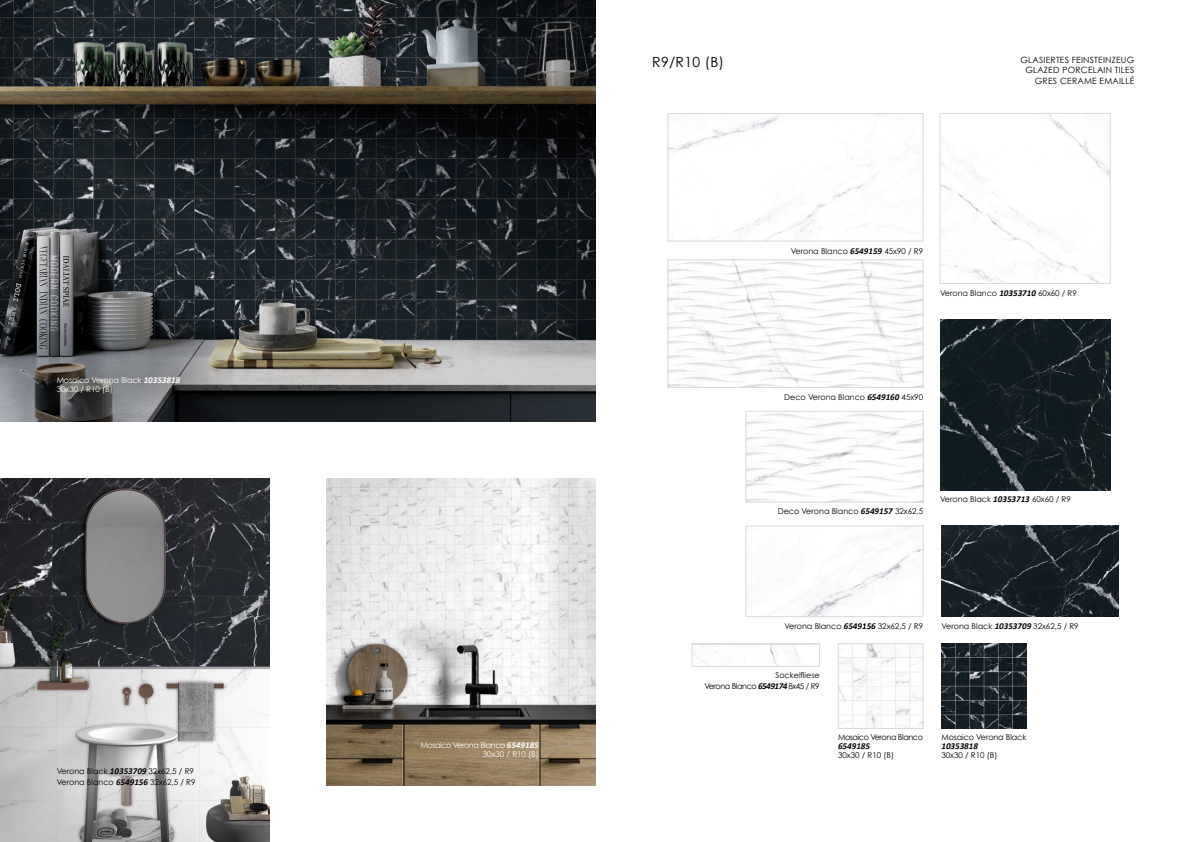
<style>
.page{position:relative;width:1191px;height:842px;background:#fff}
.page>*{position:absolute;margin:0;border:0;box-sizing:border-box;transform-origin:0 0}
.t1{font:14px "Century Gothic";color:#000}
.t2{font:italic 700 9px "Calibri";color:#000}
.t3{font:8.6px/10.3px "Century Gothic";letter-spacing:.025em;color:#000;text-align:right}
.t4{font:8px/10.8px "Century Gothic";color:#000}
.t5{font:8px/10.8px "Century Gothic";letter-spacing:-.05em;color:#000;text-align:right}
.t6{font:8px/9px "Century Gothic";letter-spacing:-.01em;color:#fff}
.t7{font:8px/9px "Century Gothic";letter-spacing:-.05em;color:#fff;text-align:right}
.s1{font-family:"Calibri";font-weight:700;font-style:italic;font-size:9px}
</style>
<div class="page">
<img style="left:0;top:0;width:595px;height:421px">
<div style="left:0;top:306px;width:251px;height:115px;background:#000;opacity:.5"></div>
<img style="left:326px;top:478px;width:269px;height:307px">
<img style="left:940px;top:320px;width:170px;height:170px">
<img style="left:769px;top:528px;width:152px;height:87px">
<div style="left:746px;top:526px;width:177px;height:91px;border:1px solid #dadada"></div>
<img style="left:748px;top:413px;width:173px;height:87px">
<div style="left:746px;top:411px;width:177px;height:91px;border:1px solid #dadada"></div>
<img style="left:941px;top:526px;width:177px;height:91px">
<img style="left:670px;top:262px;width:251px;height:124px">
<div style="left:668px;top:260px;width:255px;height:128px;border:1px solid #dadada"></div>
<img style="left:670px;top:116px;width:250px;height:123px">
<div style="left:668px;top:113px;width:255px;height:128px;border:1px solid #dadada"></div>
<img style="left:695px;top:645px;width:104px;height:19px">
<div style="left:692px;top:643px;width:127px;height:23px;border:1px solid #dadada"></div>
<img style="left:942px;top:115px;width:166px;height:167px">
<div style="left:940px;top:113px;width:170px;height:171px;border:1px solid #dadada"></div>
<img style="left:941px;top:643px;width:85px;height:86px">
<img style="left:840px;top:645px;width:81px;height:82px">
<div style="left:838px;top:643px;width:85px;height:86px;border:1px solid #dadada"></div>
<img style="left:0;top:478px;width:269px;height:364px">
<div style="left:0;top:698px;width:266px;height:144px;background:#fff;opacity:.7"></div>
<p class="t6" style="left:57px;top:375px;width:125px">Mosaico Verona Black <span class="s1">10353818<br></span>30x30 / R10 (B)</p>
<p class="t4" style="left:57px;top:766px;width:140px">Verona Black <span class="s1">10353709</span> 32x62,5 / R9<br>Verona Blanco <span class="s1">6549156</span> 32x62,5 / R9</p>
<p class="t7" style="left:420px;top:740px;width:120px">Mosaico Verona Blanco <span class="s1">6549185<br></span>30x30 / R10 (B)</p>
<h1 class="t1" style="left:652px;top:54px;width:73px">R9/R10 (B)</h1>
<p class="t3" style="left:1020px;top:55px;width:115px">GLASIERTES FEINSTEINZEUG<br>GLAZED PORCELAIN TILES<br>GRES CERAME EMAILLÉ</p>
<p class="t4" style="left:791px;top:245px;width:134px">Verona Blanco <span class="s1">6549159</span> 45x90 / R9</p>
<p class="t4" style="left:940px;top:287px;width:138px">Verona Blanco <span class="s1">10353710</span> 60x60 / R9</p>
<p class="t4" style="left:784px;top:391px;width:140px">Deco Verona Blanco <span class="s1">6549160</span> 45x90</p>
<p class="t4" style="left:777px;top:506px;width:147px">Deco Verona Blanco <span class="s1">6549157</span> 32x62,5</p>
<p class="t4" style="left:940px;top:494px;width:132px">Verona Black <span class="s1">10353713</span> 60x60 / R9</p>
<p class="t4" style="left:784px;top:621px;width:140px">Verona Blanco <span class="s1">6549156</span> 32x62,5 / R9</p>
<p class="t4" style="left:941px;top:621px;width:139px">Verona Black <span class="s1">10353709</span> 32x62,5 / R9</p>
<p class="t5" style="left:704px;top:670px;width:117px">Sockelfliese<br>Verona Blanco <span class="s1">6549174</span> 8x45 / R9</p>
<p class="t5" style="left:838px;top:732px;width:86px">Mosaico Verona Blanco</p>
<p class="t2" style="left:838px;top:741px;width:33px">6549185</p>
<p class="t4" style="left:838px;top:750px;width:57px">30x30 / R10 (B)</p>
<p class="t4" style="left:941px;top:732px;width:86px">Mosaico Verona Black</p>
<p class="t2" style="left:941px;top:741px;width:38px">10353818</p>
<p class="t4" style="left:941px;top:750px;width:57px">30x30 / R10 (B)</p>
</div>
